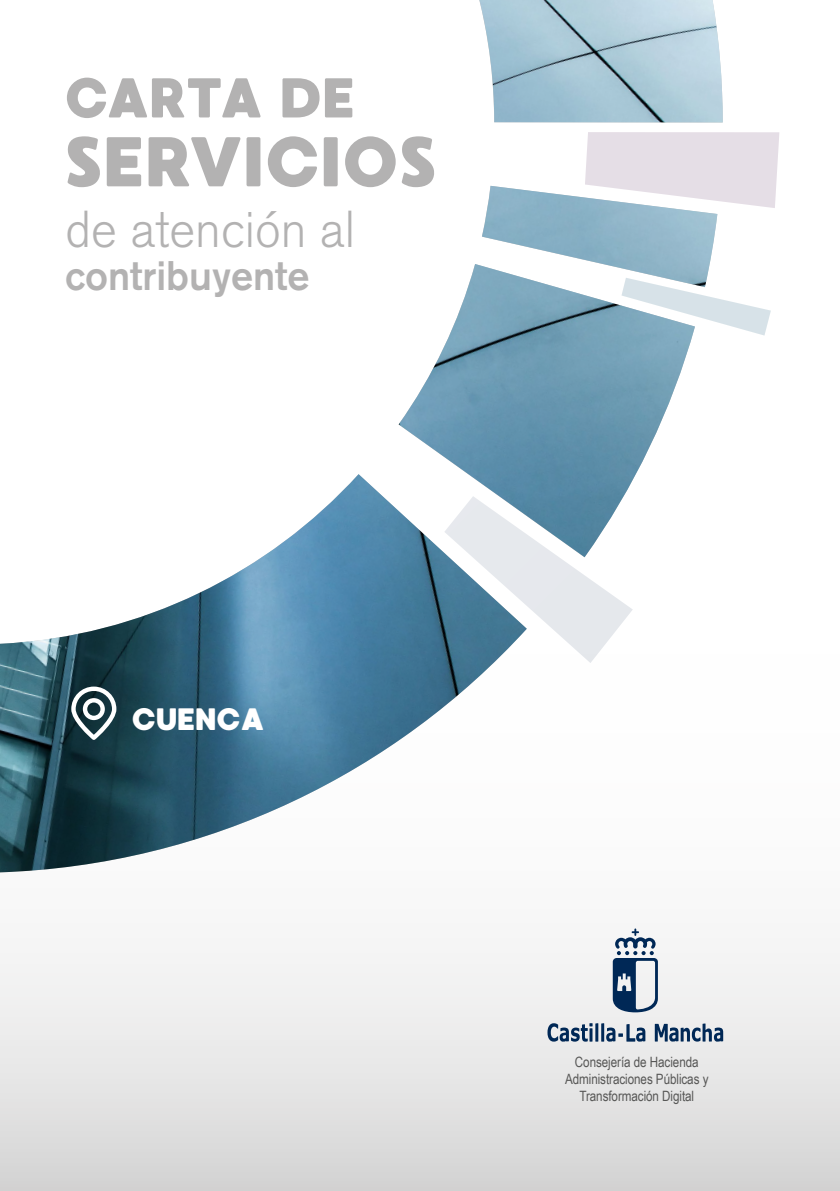
<style>
.page{position:relative;width:840px;height:1191px;background:#fff}
.page>*{position:absolute;margin:0;border:0;box-sizing:border-box;transform-origin:0 0}
.t1{font:70.2px "MADE Waffle Soft";color:#b3b2b2;scale:.96 1}
.t2{font:56px "MADE Waffle Soft";letter-spacing:-.03em;color:#b3b2b2;scale:.96 1}
.t3{font:300 51.4px "Akzidenz Grotesk BE";color:#b3b2b2;scale:.96 1}
.t4{font:500 41px "Akzidenz Grotesk BE";color:#b3b2b2;scale:.96 1}
.t5{font:31px "MADE Waffle Soft";letter-spacing:-.01em;color:#fff;scale:.96 1}
.t6{font:14.2px/17px "Arial Narrow";letter-spacing:-.005em;color:#575756;text-align:center}
</style>
<div class="page">
<svg style="left:0;top:953px;width:839px;height:238px"></svg>
<img style="left:0;top:0;width:722px;height:872px">
<svg style="left:584px;top:132px;width:195px;height:76px;background:#e6e1e8"></svg>
<svg style="left:444px;top:496px;width:188px;height:167px"></svg>
<svg style="left:621px;top:278px;width:149px;height:57px"></svg>
<svg style="left:71px;top:686px;width:45px;height:54px"></svg>
<svg style="left:654px;top:1023px;width:68px;height:18px"></svg>
<svg style="left:547px;top:1023px;width:98px;height:18px;background:#8899ac"></svg>
<svg style="left:612px;top:928px;width:45px;height:84px"></svg>
<h2 class="t2" style="left:64px;top:64px;width:304px">CARTA DE</h2>
<h1 class="t1" style="left:64px;top:119px;width:390px">SERVICIOS</h1>
<h3 class="t3" style="left:65px;top:200px;width:303px">de atención al</h3>
<h3 class="t4" style="left:65px;top:250px;width:256px">contribuyente</h3>
<h3 class="t5" style="left:131px;top:700px;width:140px">CUENCA</h3>
<p class="t6" style="left:564px;top:1053px;width:145px">Consejería de Hacienda<br>Administraciones Públicas y<br>Transformación Digital</p>
</div>
